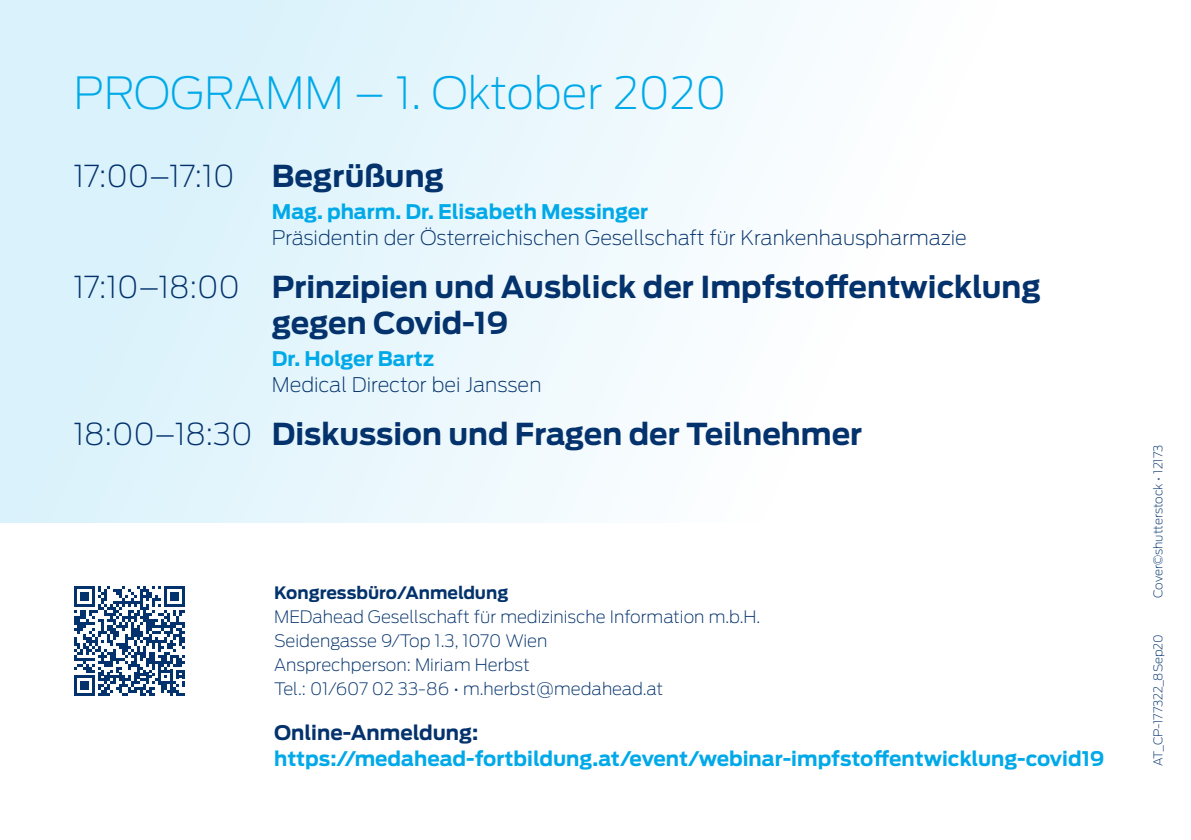
<style>
.page{position:relative;width:1191px;height:840px;background:#fff}
.page>*{position:absolute;margin:0;border:0;box-sizing:border-box;transform-origin:0 0}
.t1{font:200 44px "Antenna";color:#00a9e8}
.t2{font:700 30px/36px "Antenna";color:#03326c}
.t3{font:200 30px "Antenna";letter-spacing:-.01em;color:#03326c}
.t4{font:700 20px "Antenna";color:#00a9e8}
.t5{font:200 20px "Antenna";color:#03326c}
.t6{font:700 20px "Antenna";color:#03326c}
.t7{font:200 17px/24px "Antenna";color:#03326c}
.t8{font:700 17px "Antenna";color:#03326c}
.t9{font:200 12px "Antenna";color:#03326c}
.s1{font-weight:700}
.s2{font-weight:200}
</style>
<div class="page">
<div style="left:0;top:0;width:1191px;height:522px;background:linear-gradient(to right,#d7f1fb,#fff)"></div>
<svg style="left:74px;top:586px;width:111px;height:110px"></svg>
<h1 class="t1" style="left:73px;top:67px;width:655px">PROGRAMM – 1. Oktober 2020</h1>
<h2 class="t3" style="left:73px;top:158px;width:372px">17:00–17:10 <span class="s1">Begrüßung</span></h2>
<p class="t4" style="left:272px;top:199px;width:378px">Mag. pharm. Dr. Elisabeth Messinger</p>
<p class="t5" style="left:272px;top:225px;width:696px">Präsidentin der Österreichischen Gesellschaft für Krankenhauspharmazie</p>
<h2 class="t2" style="left:272px;top:269px;width:770px;text-indent:-198px"><span class="s2">17:10–18:00</span> Prinzipien und Ausblick der Impfstoffentwicklung gegen Covid-19</h2>
<p class="t4" style="left:272px;top:346px;width:163px">Dr. Holger Bartz</p>
<p class="t5" style="left:272px;top:372px;width:271px">Medical Director bei Janssen</p>
<h2 class="t2" style="left:73px;top:416px;width:790px"><span class="s2">18:00–18:30</span> Diskussion und Fragen der Teilnehmer</h2>
<p class="t8" style="left:274px;top:582px;width:236px">Kongressbüro/Anmeldung</p>
<p class="t7" style="left:274px;top:604px;width:488px">MEDahead Gesellschaft für medizinische Information m.b.H.<br>Seidengasse 9/Top 1.3, 1070 Wien<br>Ansprechperson: Miriam Herbst<br>Tel.: 01/607 02 33-86 • m.herbst@medahead.at</p>
<p class="t6" style="left:274px;top:720px;width:206px">Online-Anmeldung:</p>
<p class="t4" style="left:274px;top:746px;width:832px">https://medahead-fortbildung.at/event/webinar-impfstoffentwicklung-covid19</p>
<p class="t9" style="left:1151px;top:597px;width:154px;rotate:-90deg">Cover©shutterstock • 12173</p>
<p class="t9" style="left:1151px;top:765px;width:133px;rotate:-90deg">AT_CP-177322_8Sep20</p>
</div>
